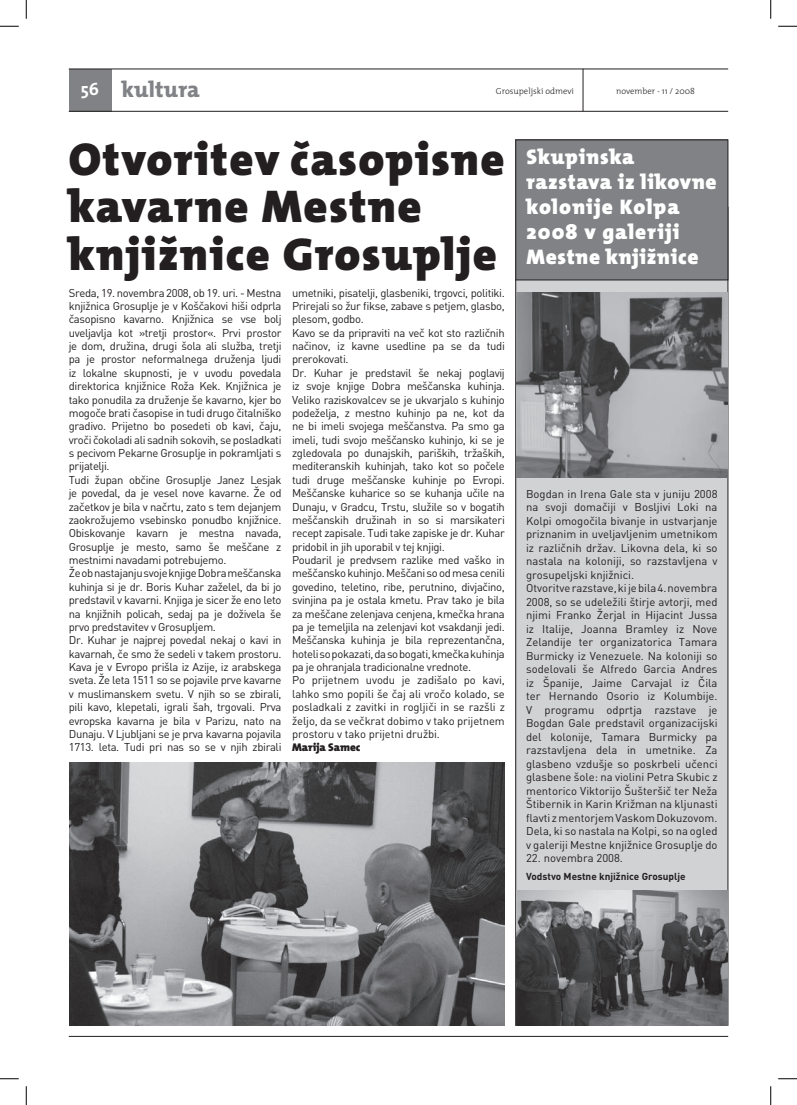
<style>
.page{position:relative;width:797px;height:1105px;background:#fff}
.page>*{position:absolute;margin:0;border:0;box-sizing:border-box;transform-origin:0 0}
.t1{font:46.25px/47.5px "Mixheavy";letter-spacing:.03em;color:#231f20}
.t2{font:22.5px "Mixextrabold";letter-spacing:.01em;color:#808285}
.t3{font:21.25px/25px "Mixheavy";letter-spacing:.035em;color:#fff}
.t4{font:11.25px/13.4px "DIN Regular EU";letter-spacing:-.03em;color:#231f20}
.t5{font:11.25px/13.5px "DIN Regular EU";color:#231f20}
.t6{font:11.25px "Mixheavy";letter-spacing:-.01em;color:#231f20}
.t7{font:10px "DIN Bold EU";color:#231f20}
.t8{font:8.75px "Mixlight";color:#231f20}
.s1{font-family:"Mixbold";font-size:17.5px;color:#fff}
</style>
<div class="page">
<div style="left:69px;top:69px;width:42px;height:42px;background:#808285"></div>
<hr style="left:69px;top:111px;width:659px;height:1px;background:#231f20">
<hr style="left:583px;top:69px;width:1px;height:42px;background:#231f20">
<hr style="left:69px;top:69px;width:659px;height:1px;background:#231f20">
<hr style="left:69px;top:1036px;width:659px;height:1px;background:#231f20">
<div style="left:515px;top:207px;width:213px;height:818px;background:#d1d2d4"></div>
<div style="left:515px;top:140px;width:213px;height:140px;background:#808285"></div>
<div style="left:515px;top:140px;width:213px;height:140px;border:1px solid #231f20"></div>
<img style="left:69px;top:763px;width:435px;height:262px">
<img style="left:516px;top:292px;width:211px;height:185px">
<img style="left:516px;top:891px;width:211px;height:134px">
<svg style="left:0;top:25px;width:19px;height:2px"></svg>
<svg style="left:778px;top:25px;width:19px;height:2px"></svg>
<svg style="left:0;top:1078px;width:19px;height:1px"></svg>
<svg style="left:778px;top:1078px;width:19px;height:1px"></svg>
<svg style="left:25px;top:0;width:2px;height:19px"></svg>
<svg style="left:25px;top:1086px;width:2px;height:19px"></svg>
<svg style="left:770px;top:0;width:1px;height:19px"></svg>
<svg style="left:770px;top:1086px;width:1px;height:19px"></svg>
<h2 class="t2" style="left:81px;top:70px;width:120px"><span class="s1">56</span> kultura</h2>
<p class="t8" style="left:496px;top:84px;width:80px">Grosupeljski odmevi</p>
<p class="t8" style="left:616px;top:84px;width:80px">november - 11 / 2008</p>
<h1 class="t1" style="left:69px;top:134px;width:437px">Otvoritev časopisne kavarne Mestne knjižnice Grosuplje</h1>
<p class="t4" style="left:69px;top:286px;width:214px">Sreda, 19. novembra 2008, ob 19. uri. - Mestna knjižnica Grosuplje je v Koščakovi hiši odprla časopisno kavarno. Knjižnica se vse bolj uveljavlja kot »tretji prostor«. Prvi prostor je dom, družina, drugi šola ali služba, tretji pa je prostor neformalnega druženja ljudi iz lokalne skupnosti, je v uvodu povedala direktorica knjižnice Roža Kek. Knjižnica je tako ponudila za druženje še kavarno, kjer bo mogoče brati časopise in tudi drugo čitalniško gradivo. Prijetno bo posedeti ob kavi, čaju, vroči čokoladi ali sadnih sokovih, se posladkati s pecivom Pekarne Grosuplje in pokramljati s prijatelji.<br>Tudi župan občine Grosuplje Janez Lesjak je povedal, da je vesel nove kavarne. Že od začetkov je bila v načrtu, zato s tem dejanjem zaokrožujemo vsebinsko ponudbo knjižnice.<br>Obiskovanje kavarn je mestna navada, Grosuplje je mesto, samo še meščane z mestnimi navadami potrebujemo.<br>Že ob nastajanju svoje knjige Dobra meščanska kuhinja si je dr. Boris Kuhar zaželel, da bi jo predstavil v kavarni. Knjiga je sicer že eno leto na knjižnih policah, sedaj pa je doživela še prvo predstavitev v Grosupljem.<br>Dr. Kuhar je najprej povedal nekaj o kavi in kavarnah, če smo že sedeli v takem prostoru.<br>Kava je v Evropo prišla iz Azije, iz arabskega sveta. Že leta 1511 so se pojavile prve kavarne v muslimanskem svetu. V njih so se zbirali, pili kavo, klepetali, igrali šah, trgovali. Prva evropska kavarna je bila v Parizu, nato na Dunaju. V Ljubljani se je prva kavarna pojavila 1713. leta. Tudi pri nas so se v njih zbirali</p>
<p class="t4" style="left:292px;top:286px;width:214px">umetniki, pisatelji, glasbeniki, trgovci, politiki.<br>Prirejali so žur fikse, zabave s petjem, glasbo, plesom, godbo.<br>Kavo se da pripraviti na več kot sto različnih načinov, iz kavne usedline pa se da tudi prerokovati.<br>Dr. Kuhar je predstavil še nekaj poglavij iz svoje knjige Dobra meščanska kuhinja.<br>Veliko raziskovalcev se je ukvarjalo s kuhinjo podeželja, z mestno kuhinjo pa ne, kot da ne bi imeli svojega meščanstva. Pa smo ga imeli, tudi svojo meščansko kuhinjo, ki se je zgledovala po dunajskih, pariških, tržaških, mediteranskih kuhinjah, tako kot so počele tudi druge meščanske kuhinje po Evropi.<br>Meščanske kuharice so se kuhanja učile na Dunaju, v Gradcu, Trstu, služile so v bogatih meščanskih družinah in so si marsikateri recept zapisale. Tudi take zapiske je dr. Kuhar pridobil in jih uporabil v tej knjigi.<br>Poudaril je predvsem razlike med vaško in meščansko kuhinjo. Meščani so od mesa cenili govedino, teletino, ribe, perutnino, divjačino, svinjina pa je ostala kmetu. Prav tako je bila za meščane zelenjava cenjena, kmečka hrana pa je temeljila na zelenjavi kot vsakdanji jedi.<br>Meščanska kuhinja je bila reprezentančna, hoteli so pokazati, da so bogati, kmečka kuhinja pa je ohranjala tradicionalne vrednote.<br>Po prijetnem uvodu je zadišalo po kavi, lahko smo popili še čaj ali vročo kolado, se posladkali z zavitki in rogljiči in se razšli z željo, da se večkrat dobimo v tako prijetnem prostoru v tako prijetni družbi.</p>
<p class="t6" style="left:292px;top:737px;width:70px">Marija Samec</p>
<h3 class="t3" style="left:526px;top:144px;width:192px">Skupinska razstava iz likovne kolonije Kolpa<br>2008 v galeriji<br>Mestne knjižnice</h3>
<p class="t5" style="left:526px;top:487px;width:193px">Bogdan in Irena Gale sta v juniju 2008 na svoji domačiji v Bosljivi Loki na Kolpi omogočila bivanje in ustvarjanje priznanim in uveljavljenim umetnikom iz različnih držav. Likovna dela, ki so nastala na koloniji, so razstavljena v grosupeljski knjižnici.<br>Otvoritve razstave, ki je bila 4. novembra 2008, so se udeležili štirje avtorji, med njimi Franko Žerjal in Hijacint Jussa iz Italije, Joanna Bramley iz Nove Zelandije ter organizatorica Tamara Burmicky iz Venezuele. Na koloniji so sodelovali še Alfredo Garcia Andres iz Španije, Jaime Carvajal iz Čila ter Hernando Osorio iz Kolumbije.<br>V programu odprtja razstave je Bogdan Gale predstavil organizacijski del kolonije, Tamara Burmicky pa razstavljena dela in umetnike. Za glasbeno vzdušje so poskrbeli učenci glasbene šole: na violini Petra Skubic z mentorico Viktorijo Šušteršič ter Neža Štibernik in Karin Križman na kljunasti flavti z mentorjem Vaskom Dokuzovom.<br>Dela, ki so nastala na Kolpi, so na ogled v galeriji Mestne knjižnice Grosuplje do</p>
<p class="t5" style="left:526px;top:851px;width:98px">22. novembra 2008.</p>
<p class="t7" style="left:526px;top:869px;width:161px">Vodstvo Mestne knjižnice Grosuplje</p>
</div>
